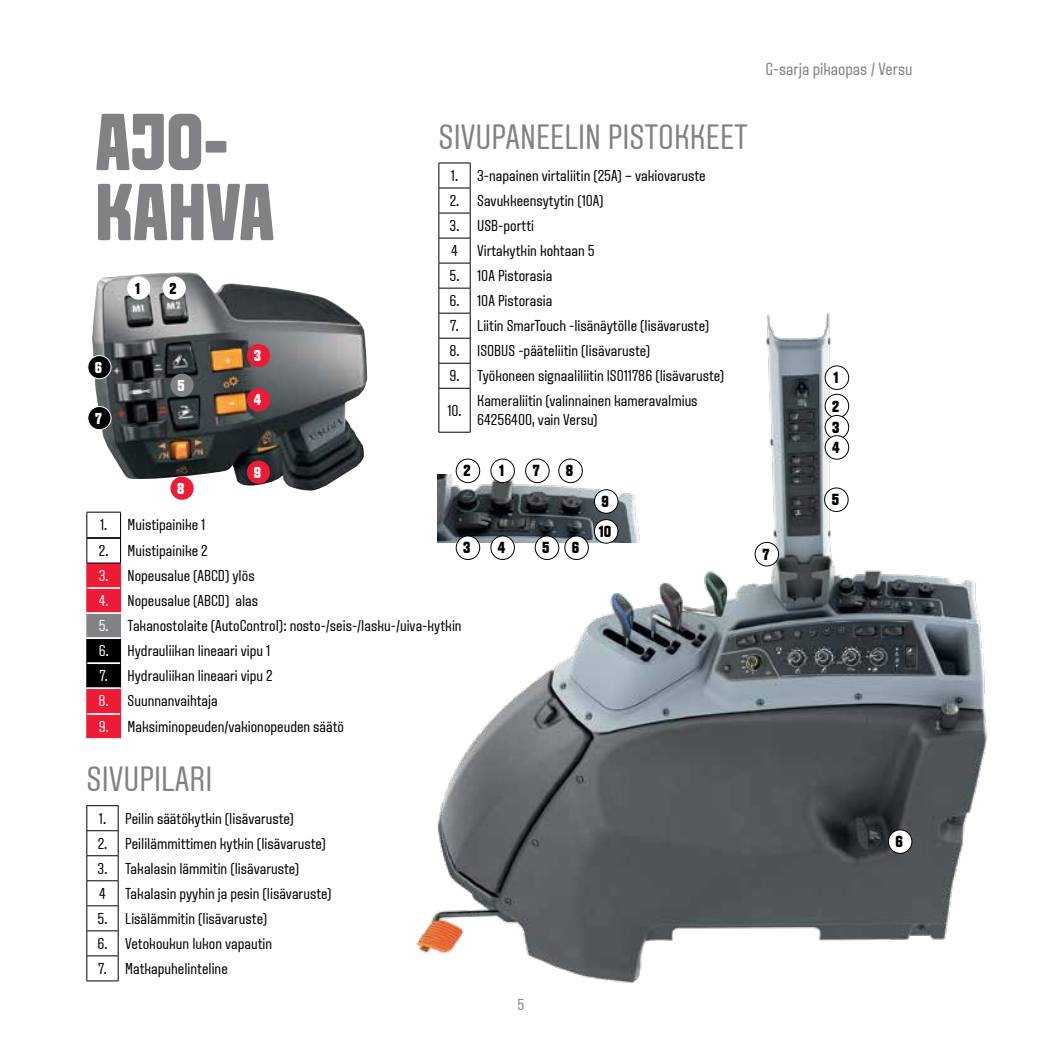
<style>
.page{position:relative;width:1042px;height:1042px;background:#fff}
.page>*{position:absolute;margin:0;border:0;box-sizing:border-box;transform-origin:0 0}
.t1{font:800 80.5px/70px "VALTRA Aveny T";color:#808285}
.t2{font:35px "VALTRA Aveny T";color:#808285}
.t3{font:17.5px "VALTRA Aveny T";color:#808285}
.t4{font:800 15.92px/28.3px "VALTRA Aveny T";color:#000}
.t5{font:15.75px/25px "VALTRA Aveny T";color:#000}
.t6{font:800 15.75px "VALTRA Aveny T";color:#fff}
.t7{font:800 15.75px "VALTRA Aveny T";color:#000}
.t8{font:15.75px "VALTRA Aveny T";color:#808285}
.s1{color:#fff}
</style>
<div class="page">
<svg style="left:438px;top:163px;width:33px;height:130px"></svg>
<svg style="left:87px;top:805px;width:32px;height:176px"></svg>
<hr style="left:87px;top:980px;width:31px;height:1px;background:#000">
<img style="left:367px;top:293px;width:620px;height:690px">
<div style="left:825px;top:366px;width:23px;height:23px;background:#fff;border-radius:50%"></div>
<div style="left:825px;top:366px;width:24px;height:24px;border:1px solid #000;border-radius:50%"></div>
<div style="left:825px;top:394px;width:23px;height:24px;background:#fff;border-radius:50%"></div>
<div style="left:825px;top:394px;width:24px;height:24px;border:1px solid #000;border-radius:50%"></div>
<div style="left:825px;top:415px;width:23px;height:24px;background:#fff;border-radius:50%"></div>
<div style="left:825px;top:415px;width:24px;height:24px;border:1px solid #000;border-radius:50%"></div>
<div style="left:824px;top:488px;width:24px;height:23px;background:#fff;border-radius:50%"></div>
<div style="left:824px;top:488px;width:24px;height:24px;border:1px solid #000;border-radius:50%"></div>
<div style="left:825px;top:436px;width:23px;height:23px;background:#fff;border-radius:50%"></div>
<div style="left:825px;top:435px;width:24px;height:24px;border:1px solid #000;border-radius:50%"></div>
<div style="left:755px;top:542px;width:23px;height:24px;background:#fff;border-radius:50%"></div>
<div style="left:755px;top:542px;width:24px;height:24px;border:1px solid #000;border-radius:50%"></div>
<div style="left:888px;top:830px;width:24px;height:23px;background:#fff;border-radius:50%"></div>
<div style="left:888px;top:829px;width:24px;height:24px;border:1px solid #000;border-radius:50%"></div>
<img style="left:438px;top:475px;width:205px;height:67px">
<div style="left:491px;top:459px;width:23px;height:23px;background:#fff;border-radius:50%"></div>
<div style="left:491px;top:459px;width:24px;height:24px;border:1px solid #000;border-radius:50%"></div>
<div style="left:491px;top:536px;width:23px;height:23px;background:#fff;border-radius:50%"></div>
<div style="left:491px;top:536px;width:24px;height:24px;border:1px solid #000;border-radius:50%"></div>
<div style="left:535px;top:536px;width:24px;height:23px;background:#fff;border-radius:50%"></div>
<div style="left:535px;top:536px;width:24px;height:24px;border:1px solid #000;border-radius:50%"></div>
<div style="left:525px;top:459px;width:24px;height:23px;background:#fff;border-radius:50%"></div>
<div style="left:525px;top:459px;width:24px;height:24px;border:1px solid #000;border-radius:50%"></div>
<div style="left:559px;top:459px;width:23px;height:23px;background:#fff;border-radius:50%"></div>
<div style="left:558px;top:459px;width:24px;height:24px;border:1px solid #000;border-radius:50%"></div>
<div style="left:594px;top:490px;width:24px;height:23px;background:#fff;border-radius:50%"></div>
<div style="left:594px;top:489px;width:24px;height:24px;border:1px solid #000;border-radius:50%"></div>
<div style="left:565px;top:536px;width:23px;height:23px;background:#fff;border-radius:50%"></div>
<div style="left:564px;top:536px;width:24px;height:24px;border:1px solid #000;border-radius:50%"></div>
<div style="left:594px;top:519px;width:24px;height:24px;background:#fff;border-radius:50%"></div>
<div style="left:594px;top:519px;width:24px;height:24px;border:1px solid #000;border-radius:50%"></div>
<div style="left:456px;top:459px;width:24px;height:23px;background:#fff;border-radius:50%"></div>
<div style="left:456px;top:459px;width:24px;height:24px;border:1px solid #000;border-radius:50%"></div>
<div style="left:456px;top:536px;width:24px;height:23px;background:#fff;border-radius:50%"></div>
<div style="left:456px;top:536px;width:24px;height:24px;border:1px solid #000;border-radius:50%"></div>
<svg style="left:87px;top:512px;width:34px;height:227px"></svg>
<hr style="left:87px;top:563px;width:34px;height:1px;background:#000">
<img style="left:92px;top:272px;width:275px;height:219px">
<div style="left:127px;top:276px;width:23px;height:24px;background:#fff;border-radius:50%"></div>
<div style="left:163px;top:276px;width:23px;height:24px;background:#fff;border-radius:50%"></div>
<div style="left:247px;top:344px;width:23px;height:23px;background:#ed1b36;border-radius:50%"></div>
<div style="left:247px;top:388px;width:23px;height:23px;background:#ed1b36;border-radius:50%"></div>
<div style="left:170px;top:373px;width:24px;height:24px;background:#808285;border-radius:50%"></div>
<div style="left:88px;top:355px;width:23px;height:24px;background:#000;border-radius:50%"></div>
<div style="left:88px;top:355px;width:23px;height:24px;border:1px solid #fff;border-radius:50%"></div>
<div style="left:88px;top:406px;width:23px;height:24px;background:#000;border-radius:50%"></div>
<div style="left:88px;top:406px;width:23px;height:24px;border:1px solid #fff;border-radius:50%"></div>
<div style="left:170px;top:477px;width:24px;height:23px;background:#ed1b36;border-radius:50%"></div>
<div style="left:247px;top:461px;width:23px;height:23px;background:#ed1b36;border-radius:50%"></div>
<h1 class="t1" style="left:95px;top:106px;width:181px">AJO-<br>KAHVA</h1>
<p class="t6" style="left:95px;top:357px;width:9px">6</p>
<p class="t6" style="left:95px;top:408px;width:8px">7</p>
<p class="t7" style="left:135px;top:278px;width:6px">1</p>
<p class="t7" style="left:170px;top:278px;width:9px">2</p>
<p class="t6" style="left:177px;top:375px;width:9px">5</p>
<p class="t6" style="left:177px;top:478px;width:9px">8</p>
<p class="t6" style="left:254px;top:345px;width:9px">3</p>
<p class="t6" style="left:254px;top:389px;width:9px">4</p>
<p class="t6" style="left:254px;top:462px;width:9px">9</p>
<h2 class="t2" style="left:439px;top:114px;width:311px">SIVUPANEELIN PISTOKKEET</h2>
<p class="t5" style="left:451px;top:163px;width:256px">1. 3-napainen virtaliitin (25A) – vakiovaruste</p>
<p class="t5" style="left:450px;top:188px;width:155px">2. Savukkeensytytin (10A)</p>
<p class="t5" style="left:450px;top:213px;width:146px">3. USB-portti<br>4 Virtakytkin kohtaan 5</p>
<p class="t5" style="left:449px;top:263px;width:104px">5. 10A Pistorasia</p>
<p class="t5" style="left:449px;top:288px;width:104px">6. 10A Pistorasia</p>
<p class="t5" style="left:450px;top:313px;width:260px">7. Liitin SmarTouch -lisänäytölle (lisävaruste)</p>
<p class="t5" style="left:449px;top:338px;width:202px">8. ISOBUS -pääteliitin (lisävaruste)</p>
<p class="t5" style="left:447px;top:358px;width:278px;line-height:34.5px">9. Työkoneen signaaliliitin ISO11786 (lisävaruste)<br>10.</p>
<p class="t5" style="left:477px;top:391px;width:222px;line-height:18.9px">Kameraliitin (valinnainen kameravalmius<br>64256400, vain Versu)</p>
<p class="t4" style="left:463px;top:456px;width:9px">2</p>
<p class="t4" style="left:499px;top:456px;width:6px">1</p>
<p class="t4" style="left:533px;top:456px;width:8px">7</p>
<p class="t4" style="left:566px;top:456px;width:9px">8</p>
<p class="t4" style="left:601px;top:487px;width:9px">9</p>
<p class="t5" style="left:100px;top:512px;width:107px">1. Muistipainike 1</p>
<p class="t5" style="left:99px;top:538px;width:110px">2. Muistipainike 2</p>
<p class="t5" style="left:99px;top:563px;width:157px"><span class="s1">3.</span> Nopeusalue (ABCD) ylös</p>
<p class="t5" style="left:99px;top:588px;width:161px"><span class="s1">4.</span> Nopeusalue (ABCD) alas</p>
<p class="t5" style="left:99px;top:613px;width:364px"><span class="s1">5.</span> Takanostolaite (AutoControl): nosto-/seis-/lasku-/uiva-kytkin</p>
<p class="t5" style="left:99px;top:638px;width:173px"><span class="s1">6.</span> Hydrauliikan lineaari vipu 1</p>
<p class="t5" style="left:99px;top:663px;width:175px"><span class="s1">7.</span> Hydrauliikan lineaari vipu 2</p>
<p class="t5" style="left:99px;top:688px;width:121px"><span class="s1">8.</span> Suunnanvaihtaja</p>
<p class="t5" style="left:99px;top:714px;width:247px"><span class="s1">9.</span> Maksiminopeuden/vakionopeuden säätö</p>
<p class="t4" style="left:463px;top:533px;width:9px">3</p>
<h2 class="t2" style="left:87px;top:757px;width:127px">SIVUPILARI</h2>
<p class="t5" style="left:99px;top:805px;width:196px">1. Peilin säätökytkin (lisävaruste)</p>
<p class="t5" style="left:98px;top:830px;width:230px">2. Peililämmittimen kytkin (lisävaruste)</p>
<p class="t5" style="left:98px;top:855px;width:235px">3. Takalasin lämmitin (lisävaruste)<br>4 Takalasin pyyhin ja pesin (lisävaruste)</p>
<p class="t5" style="left:98px;top:905px;width:171px">5. Lisälämmitin (lisävaruste)</p>
<p class="t5" style="left:97px;top:931px;width:176px">6. Vetokoukun lukon vapautin</p>
<p class="t5" style="left:98px;top:956px;width:131px">7. Matkapuhelinteline</p>
<p class="t4" style="left:498px;top:533px;width:9px">4</p>
<p class="t4" style="left:542px;top:533px;width:9px">5</p>
<p class="t4" style="left:572px;top:533px;width:9px">6</p>
<p class="t4" style="left:599px;top:517px;width:14px">10</p>
<p class="t8" style="left:517px;top:994px;width:8px">5</p>
<p class="t3" style="left:765px;top:58px;width:148px">G-sarja pikaopas / Versu</p>
<p class="t4" style="left:832px;top:363px;width:9px">1<br>2</p>
<p class="t4" style="left:832px;top:413px;width:9px">3</p>
<p class="t4" style="left:832px;top:433px;width:9px">4</p>
<p class="t4" style="left:762px;top:540px;width:8px">7</p>
<p class="t4" style="left:831px;top:485px;width:9px">5</p>
<p class="t4" style="left:895px;top:827px;width:9px">6</p>
</div>
